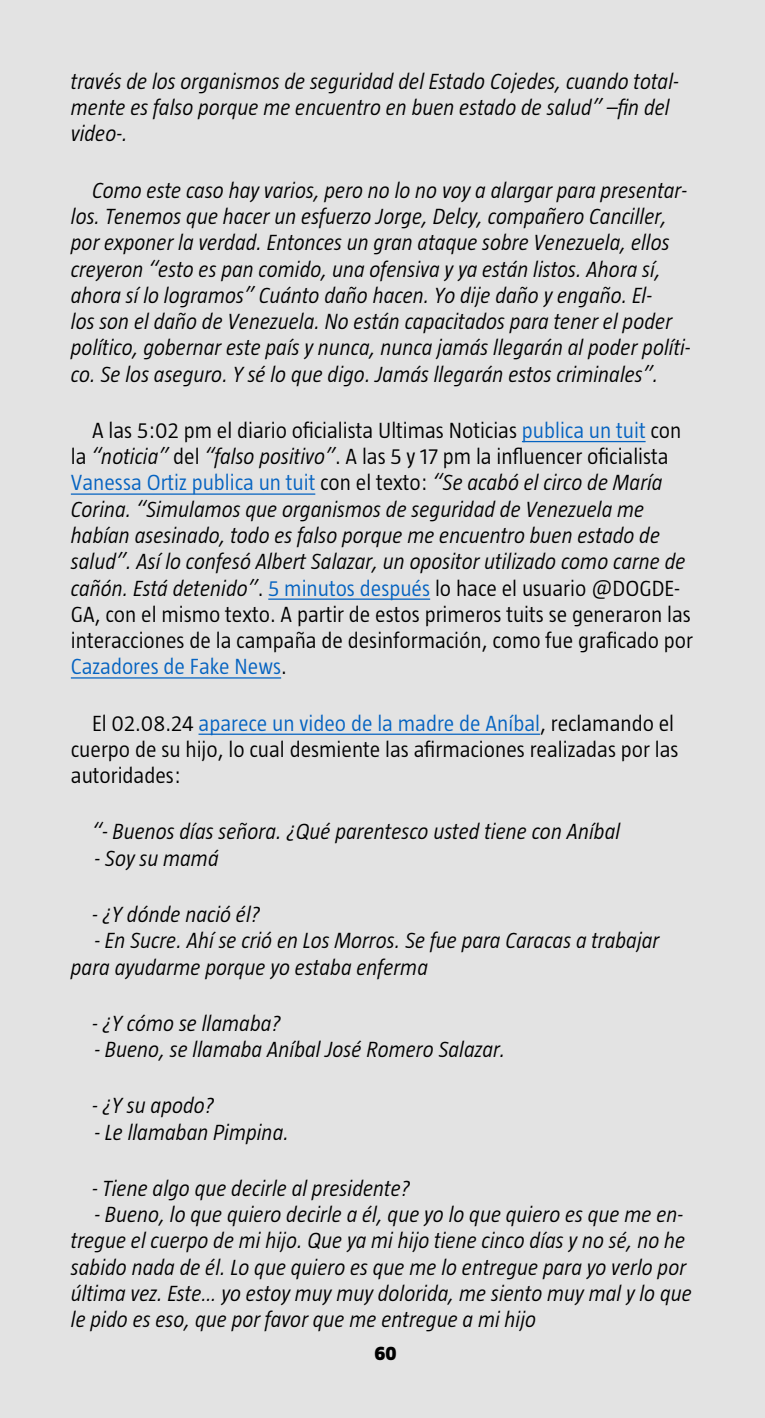
<style>
.page{position:relative;width:765px;height:1418px;background:#fff}
.page>*{position:absolute;margin:0;border:0;box-sizing:border-box;transform-origin:0 0}
.t1{font:italic 300 22.5px/26.2px "Taz";color:#000}
.t2{font:300 22.5px/26.2px "Taz";color:#000}
.t3{font:900 17.5px "Clan Pro";color:#000}
.s1{color:#0563c1}
.s2{font-style:italic}
</style>
<div class="page">
<div style="left:0;top:0;width:765px;height:1417px;background:#e3e3e3"></div>
<hr style="left:522px;top:441px;width:124px;height:1px;background:#0563c1">
<hr style="left:71px;top:493px;width:244px;height:2px;background:#0563c1">
<hr style="left:268px;top:598px;width:162px;height:2px;background:#0563c1">
<hr style="left:71px;top:677px;width:210px;height:1px;background:#0563c1">
<hr style="left:199px;top:733px;width:341px;height:2px;background:#0563c1">
<p class="t1" style="left:71px;top:68px;width:609px">través de los organismos de seguridad del Estado Cojedes, cuando total&shy;mente es falso porque me encuentro en buen estado de salud” –fin del video-.</p>
<p class="t1" style="left:71px;top:177px;width:621px;text-indent:21px">Como este caso hay varios, pero no lo no voy a alargar para presentar&shy;los. Tenemos que hacer un esfuerzo Jorge, Delcy, compañero Canciller, por exponer la verdad. Entonces un gran ataque sobre Venezuela, ellos creyeron “esto es pan comido, una ofensiva y ya están listos. Ahora sí, ahora sí lo logramos” Cuánto daño hacen. Yo dije daño y engaño. El-<br>los son el daño de Venezuela. No están capacitados para tener el poder político, gobernar este país y nunca, nunca jamás llegarán al poder políti&shy;co. Se los aseguro. Y sé lo que digo. Jamás llegarán estos criminales”.</p>
<p class="t2" style="left:71px;top:417px;width:624px;text-indent:21px">A las 5:02 pm el diario oficialista Ultimas Noticias <span class="s1">publica un tuit</span> con la <span class="s2">“noticia”</span> del <span class="s2">“falso positivo”</span>. A las 5 y 17 pm la influencer oficialista <span class="s1">Vanessa Ortiz publica un tuit</span> con el texto: <span class="s2">“Se acabó el circo de María Corina. “Simulamos que organismos de seguridad de Venezuela me habían asesinado, todo es falso porque me encuentro buen estado de salud”. Así lo confesó Albert Salazar, un opositor utilizado como carne de cañón. Está detenido”</span>. <span class="s1">5 minutos después</span> lo hace el usuario @DOGDE-GA, con el mismo texto. A partir de estos primeros tuits se generaron las interacciones de la campaña de desinformación, como fue graficado por <span class="s1">Cazadores de Fake News</span>.</p>
<p class="t2" style="left:71px;top:709px;width:609px;text-indent:21px">El 02.08.24 <span class="s1">aparece un video de la madre de Aníbal</span>, reclamando el cuerpo de su hijo, lo cual desmiente las afirmaciones realizadas por las autoridades:</p>
<p class="t1" style="left:92px;top:818px;width:530px">“- Buenos días señora. ¿Qué parentesco usted tiene con Aníbal</p>
<p class="t1" style="left:95px;top:844px;width:126px">- Soy su mamá</p>
<p class="t1" style="left:92px;top:901px;width:170px">- ¿Y dónde nació él?</p>
<p class="t1" style="left:71px;top:927px;width:590px;text-indent:24px">- En Sucre. Ahí se crió en Los Morros. Se fue para Caracas a trabajar para ayudarme porque yo estaba enferma</p>
<p class="t1" style="left:92px;top:1009px;width:190px">- ¿Y cómo se llamaba?</p>
<p class="t1" style="left:95px;top:1036px;width:413px">- Bueno, se llamaba Aníbal José Romero Salazar.</p>
<p class="t1" style="left:92px;top:1092px;width:124px">- ¿Y su apodo?</p>
<p class="t1" style="left:95px;top:1118px;width:196px">- Le llamaban Pimpina.</p>
<p class="t1" style="left:92px;top:1174px;width:320px">- Tiene algo que decirle al presidente?</p>
<p class="t1" style="left:71px;top:1201px;width:623px;text-indent:24px">- Bueno, lo que quiero decirle a él, que yo lo que quiero es que me en&shy;tregue el cuerpo de mi hijo. Que ya mi hijo tiene cinco días y no sé, no he sabido nada de él. Lo que quiero es que me lo entregue para yo verlo por última vez. Este… yo estoy muy muy dolorida, me siento muy mal y lo que le pido es eso, que por favor que me entregue a mi hijo</p>
<p class="t3" style="left:375px;top:1343px;width:24px">60</p>
</div>
